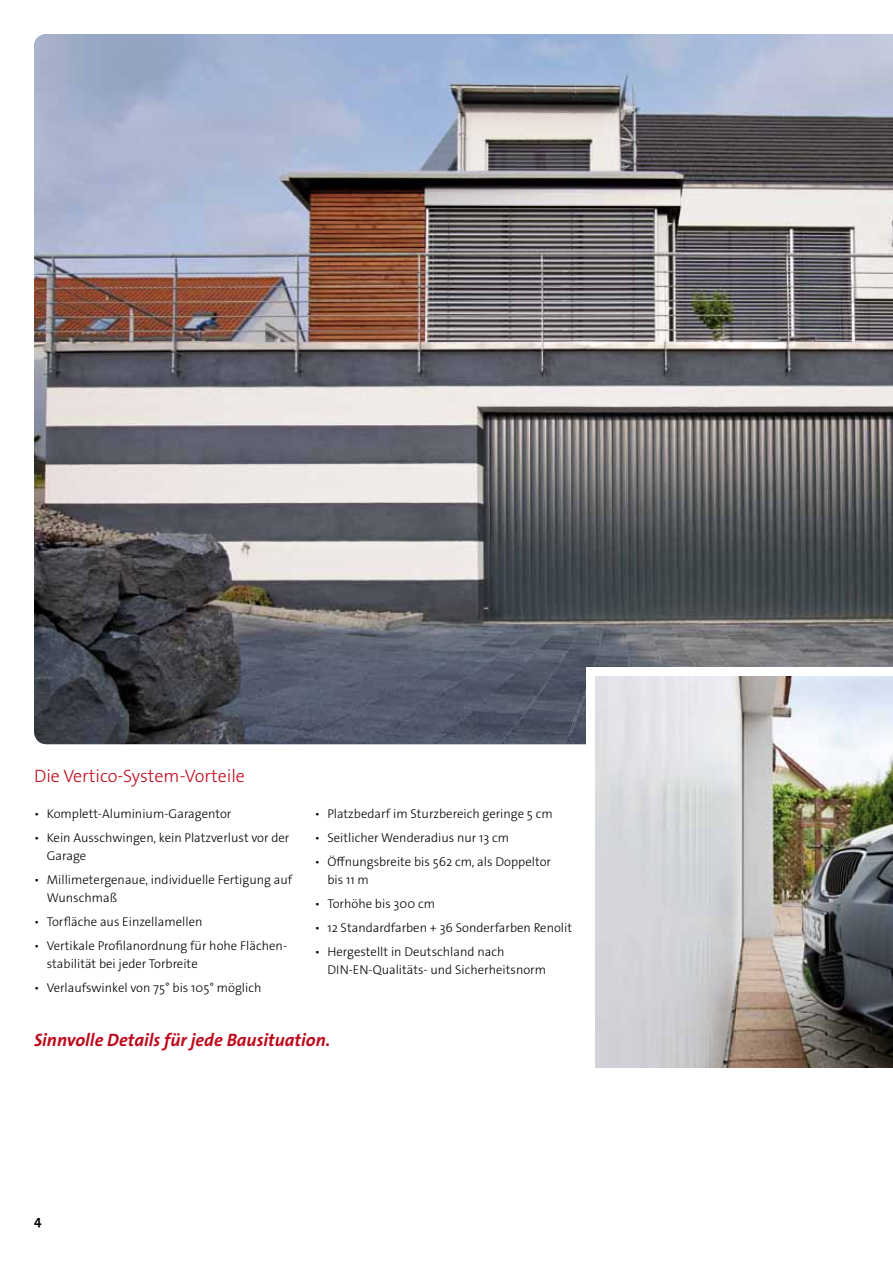
<style>
.page{position:relative;width:893px;height:1263px;background:#fff}
.page>*{position:absolute;margin:0;border:0;box-sizing:border-box;transform-origin:0 0}
.t1{font:italic 700 18px "The Sans Os F";color:#be0a1c}
.t2{font:300 18px "The Sans Os F";color:#be0a1c}
.t3{font:700 13.5px "The Sans Os F";color:#000}
.t4{font:300 12.75px/18px "The Sans Os F";color:#000}
</style>
<div class="page">
<img style="left:34px;top:34px;width:859px;height:710px">
<div style="left:587px;top:668px;width:306px;height:214px;background:#fff"></div>
<img style="left:595px;top:676px;width:298px;height:391px">
<h1 class="t2" style="left:34px;top:765px;width:213px">Die Vertico-System-Vorteile</h1>
<p class="t4" style="left:34px;top:805px;width:199px">▪ Komplett-Aluminium-Garagentor</p>
<p class="t4" style="left:47px;top:829px;width:244px;text-indent:-13px">▪ Kein Ausschwingen, kein Platzverlust vor der<br>Garage</p>
<p class="t4" style="left:47px;top:871px;width:247px;text-indent:-13px">▪ Millimetergenaue, individuelle Fertigung auf<br>Wunschmaß</p>
<p class="t4" style="left:34px;top:913px;width:170px">▪ Torfläche aus Einzellamellen</p>
<p class="t4" style="left:47px;top:937px;width:242px;text-indent:-13px">▪ Vertikale Profilanordnung für hohe Flächen&shy;stabilität bei jeder Torbreite</p>
<p class="t4" style="left:34px;top:979px;width:229px">▪ Verlaufswinkel von 75° bis 105° möglich</p>
<p class="t4" style="left:315px;top:805px;width:239px">▪ Platzbedarf im Sturzbereich geringe 5 cm</p>
<p class="t4" style="left:315px;top:829px;width:196px">▪ Seitlicher Wenderadius nur 13 cm</p>
<p class="t4" style="left:327px;top:853px;width:225px;text-indent:-13px">▪ Öffnungsbreite bis 562 cm, als Doppeltor bis 11 m</p>
<p class="t4" style="left:315px;top:895px;width:122px">▪ Torhöhe bis 300 cm</p>
<p class="t4" style="left:315px;top:919px;width:259px">▪ 12 Standardfarben + 36 Sonderfarben Renolit</p>
<p class="t4" style="left:327px;top:943px;width:220px;text-indent:-13px">▪ Hergestellt in Deutschland nach<br>DIN-EN-Qualitäts- und Sicherheitsnorm</p>
<h1 class="t1" style="left:34px;top:1029px;width:298px">Sinnvolle Details für jede Bausituation.</h1>
<p class="t3" style="left:34px;top:1212px;width:9px">4</p>
</div>
